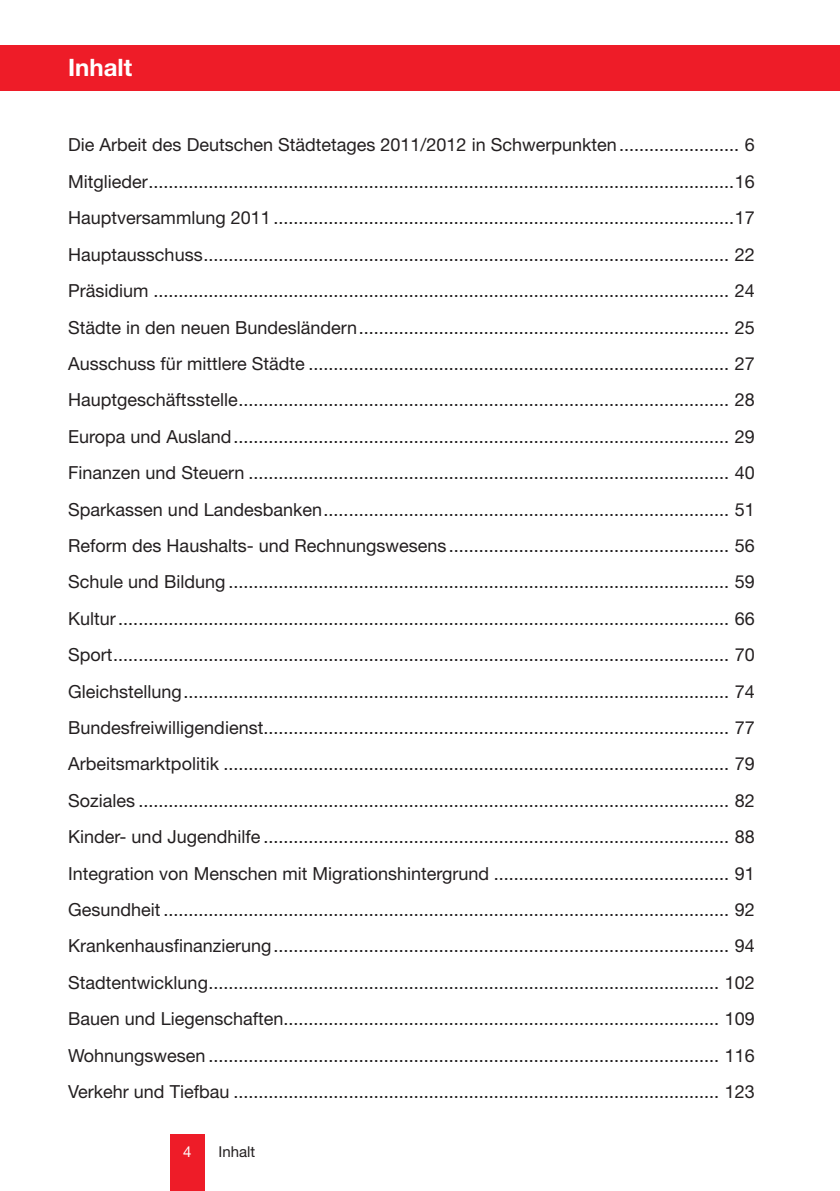
<style>
.page{position:relative;width:840px;height:1191px;background:#fff}
.page>*{position:absolute;margin:0;border:0;box-sizing:border-box;transform-origin:0 0}
.t1{font:700 24px "Helvetica Neue";color:#fff}
.t2{font:18px/36.4px "Helvetica Neue";color:#231f20;text-align:justify}
.t3{font:15px "Helvetica Neue";color:#231f20}
.t4{font:15px "Helvetica Neue";color:#fff}
</style>
<div class="page">
<div style="left:0;top:45px;width:839px;height:46px;background:#ee1c28"></div>
<div style="left:170px;top:1134px;width:34px;height:57px;background:#ee1c28"></div>
<h1 class="t1" style="left:68px;top:58px;width:65px">Inhalt</h1>
<p class="t2" style="left:68px;top:128px;width:688px">Die Arbeit des Deutschen Städtetages 2011/2012 in Schwerpunkten ........................ 6<br>Mitglieder .....................................................................................................................16<br>Hauptversammlung 2011 ............................................................................................17<br>Hauptausschuss ......................................................................................................... 22<br>Präsidium ................................................................................................................... 24<br>Städte in den neuen Bundesländern .......................................................................... 25<br>Ausschuss für mittlere Städte .................................................................................... 27<br>Hauptgeschäftsstelle .................................................................................................. 28<br>Europa und Ausland ................................................................................................... 29<br>Finanzen und Steuern ................................................................................................ 40<br>Sparkassen und Landesbanken ................................................................................. 51<br>Reform des Haushalts- und Rechnungswesens ........................................................ 56<br>Schule und Bildung .................................................................................................... 59<br>Kultur .......................................................................................................................... 66<br>Sport ........................................................................................................................... 70<br>Gleichstellung ............................................................................................................. 74<br>Bundesfreiwilligendienst ............................................................................................. 77<br>Arbeitsmarktpolitik ..................................................................................................... 79<br>Soziales ...................................................................................................................... 82<br>Kinder- und Jugendhilfe ............................................................................................. 88<br>Integration von Menschen mit Migrationshintergrund ............................................... 91<br>Gesundheit ................................................................................................................. 92<br>Krankenhausfinanzierung ........................................................................................... 94<br>Stadtentwicklung ...................................................................................................... 102<br>Bauen und Liegenschaften ....................................................................................... 109<br>Wohnungswesen ...................................................................................................... 116<br>Verkehr und Tiefbau ................................................................................................. 123</p>
<p class="t4" style="left:183px;top:1146px;width:10px">4</p>
<p class="t3" style="left:218px;top:1146px;width:38px">Inhalt</p>
</div>
